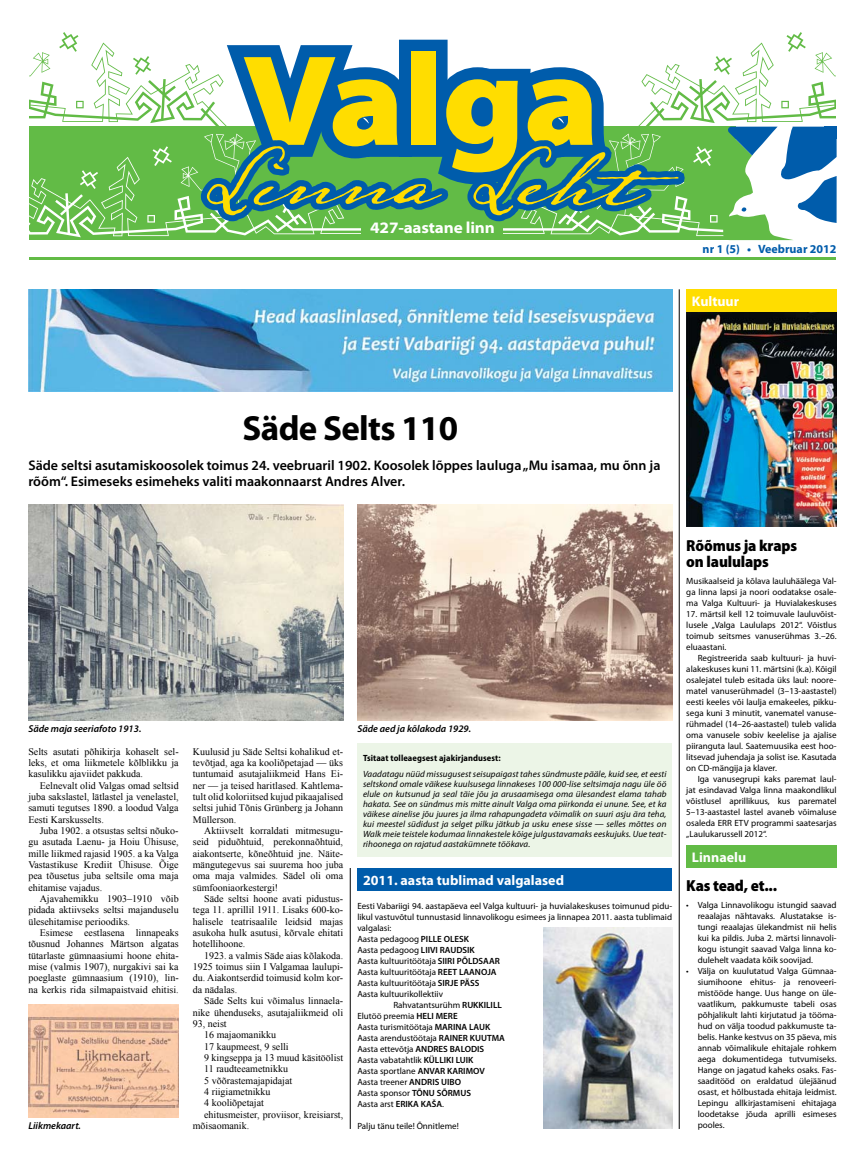
<style>
.page{position:relative;width:865px;height:1163px;background:#fff}
.page>*{position:absolute;margin:0;border:0;box-sizing:border-box;transform-origin:0 0}
.t1{font:900 semi-expanded 130px "Myriad Pro";letter-spacing:-.01em;color:#fd0}
.t2{font:70px "Lamar Pen";color:#fd0}
.t3{font:700 35px "Myriad Pro";letter-spacing:-.02em;color:#000}
.t4{font:900 semi-condensed 16px/16px "Myriad Pro";letter-spacing:-.01em;color:#000}
.t5{font:700 semi-expanded 16px "Myriad Pro";letter-spacing:-.01em;color:#fff}
.t6{font:600 14px/16px "Myriad Pro";color:#000}
.t7{font:700 14px "Myriad Pro";color:#fff}
.t8{font:700 12px "Myriad Pro";color:#005cab}
.t9{font:10px/11.3px "Times New Roman";color:#000;text-align:justify}
.t10{font:italic 600 10px "Myriad Pro";color:#000}
.t11{font:9px/11px "Myriad Pro";color:#000;text-align:justify}
.t12{font:italic 9px/10px "Myriad Pro";letter-spacing:.01em;color:#000;text-align:justify}
.t13{font:700 semi-condensed 9px "Myriad Pro";letter-spacing:.01em;color:#000}
.s1{font-weight:600}
</style>
<div class="page">
<hr style="left:28px;top:257px;width:808px;height:2px;background:#62bb46">
<svg style="left:29px;top:32px;width:808px;height:208px"></svg>
<hr style="left:679px;top:289px;width:1px;height:839px;background:#000">
<hr style="left:350px;top:867px;width:1px;height:261px;background:#000">
<div style="left:357px;top:743px;width:315px;height:113px;background:#ecf5e7"></div>
<img style="left:28px;top:289px;width:644px;height:102px">
<div style="left:357px;top:867px;width:315px;height:23px;background:#005cab"></div>
<div style="left:686px;top:289px;width:150px;height:23px;background:#fd0"></div>
<div style="left:686px;top:845px;width:150px;height:22px;background:#62bb46"></div>
<img style="left:28px;top:505px;width:315px;height:215px">
<img style="left:686px;top:312px;width:150px;height:214px">
<img style="left:357px;top:505px;width:315px;height:215px">
<img style="left:28px;top:1004px;width:151px;height:113px">
<img style="left:543px;top:927px;width:129px;height:201px">
<h1 class="t1" style="left:241px;top:26px;width:359px">Valga</h1>
<h2 class="t2" style="left:197px;top:136px;width:482px">Linna Leht</h2>
<h3 class="t5" style="left:370px;top:218px;width:126px">427-aastane linn</h3>
<h3 class="t8" style="left:702px;top:241px;width:135px">nr 1 (5) • Veebruar 2012</h3>
<h3 class="t7" style="left:692px;top:292px;width:49px">Kultuur</h3>
<h3 class="t3" style="left:242px;top:405px;width:217px">Säde Selts 110</h3>
<h3 class="t6" style="left:28px;top:457px;width:633px">Säde seltsi asutamiskoosolek toimus 24. veebruaril 1902. Koosolek lõppes lauluga „Mu isamaa, mu õnn ja rõõm“. Esimeseks esimeheks valiti maakonnaarst Andres Alver.</h3>
<p class="t10" style="left:28px;top:722px;width:115px">Säde maja seeriafoto 1913.</p>
<p class="t9" style="left:28px;top:745px;width:152px">Selts asutati põhikirja kohaselt sel&shy;leks, et oma liikmetele kõlblikku ja kasulikku ajaviidet pakkuda.</p>
<p class="t9" style="left:28px;top:779px;width:152px;text-indent:11px">Eelnevalt olid Valgas omad seltsid juba sakslastel, lätlastel ja venelastel, samuti tegutses 1890. a loodud Valga Eesti Karskusselts.</p>
<p class="t9" style="left:28px;top:824px;width:152px;text-indent:11px">Juba 1902. a otsustas seltsi nõuko&shy;gu asutada Laenu- ja Hoiu Ühisuse, mille liikmed rajasid 1905. a ka Valga Vastastikuse Krediit Ühisuse. Õige pea tõusetus juba seltsile oma maja ehitamise vajadus.</p>
<p class="t9" style="left:28px;top:892px;width:152px;text-indent:11px">Ajavahemikku 1903–1910 võib pidada aktiivseks seltsi majanduselu ülesehitamise perioodiks.</p>
<p class="t9" style="left:28px;top:926px;width:152px;text-indent:11px">Esimese eestlasena linnapeaks tõusnud Johannes Märtson algatas tütarlaste gümnaasiumi hoone ehita&shy;mise (valmis 1907), nurgakivi sai ka poeglaste gümnaasium (1910), lin&shy;na kerkis rida silmapaistvaid ehitisi.</p>
<p class="t10" style="left:28px;top:1118px;width:54px">Liikmekaart.</p>
<p class="t9" style="left:193px;top:745px;width:152px">Kuulusid ju Säde Seltsi kohalikud et&shy;tevõtjad, aga ka kooliõpetajad — üks tuntumaid asutajaliikmeid Hans Ei&shy;ner — ja teised haritlased. Kahtlema&shy;tult olid koloriitsed kujud pikaajalised seltsi juhid Tõnis Grünberg ja Johann Müllerson.</p>
<p class="t9" style="left:193px;top:824px;width:152px;text-indent:11px">Aktiivselt korraldati mitmesugu&shy;seid piduõhtuid, perekonnaõhtuid, aiakontserte, kõneõhtuid jne. Näite&shy;mängutegevus sai suurema hoo juba oma maja valmides. Sädel oli oma sümfooniaorkestergi!</p>
<p class="t9" style="left:193px;top:892px;width:152px;text-indent:11px">Säde seltsi hoone avati pidustus&shy;tega 11. aprillil 1911. Lisaks 600-ko&shy;halisele teatrisaalile leidsid majas asukoha hulk asutusi, kõrvale ehitati hotellihoone.</p>
<p class="t9" style="left:193px;top:949px;width:152px;text-indent:11px">1923. a valmis Säde aias kõlakoda.<br>1925 toimus siin I Valgamaa laulupi&shy;du. Aiakontserdid toimusid kolm kor&shy;da nädalas.</p>
<p class="t9" style="left:204px;top:994px;width:140px">Säde Selts kui võimalus linnaela-</p>
<p class="t9" style="left:193px;top:1006px;width:152px">nike ühenduseks, asutajaliikmeid oli</p>
<p class="t9" style="left:193px;top:1017px;width:35px">93, neist</p>
<p class="t9" style="left:204px;top:1028px;width:73px">16 majaomanikku</p>
<p class="t9" style="left:204px;top:1040px;width:86px">17 kaupmeest, 9 selli</p>
<p class="t9" style="left:204px;top:1051px;width:140px">9 kingseppa ja 13 muud käsitöölist</p>
<p class="t9" style="left:204px;top:1062px;width:85px">11 raudteeametnikku</p>
<p class="t9" style="left:204px;top:1074px;width:90px">5 võõrastemajapidajat</p>
<p class="t9" style="left:204px;top:1085px;width:68px">4 riigiametnikku</p>
<p class="t9" style="left:204px;top:1096px;width:61px">4 kooliõpetajat</p>
<p class="t9" style="left:204px;top:1108px;width:140px">ehitusmeister, proviisor, kreisiarst,</p>
<p class="t9" style="left:193px;top:1119px;width:58px">mõisaomanik.</p>
<p class="t10" style="left:357px;top:722px;width:115px">Säde aed ja kõlakoda 1929.</p>
<p class="t13" style="left:363px;top:753px;width:139px">Tsitaat tolleaegsest ajakirjandusest:</p>
<p class="t12" style="left:363px;top:768px;width:305px">Vaadatagu nüüd missugusest seisupaigast tahes sündmuste pääle, kuid see, et eesti seltskond omale väikese kuulsusega linnakeses 100 000-lise seltsimaja nagu üle öö elule on kutsunud ja seal täie jõu ja arusaamisega oma ülesandest elama tahab hakata. See on sündmus mis mitte ainult Valga oma piirkonda ei unune. See, et ka väikese ainelise jõu juures ja ilma rahapungadeta võimalik on suuri asju ära teha, kui meestel südidust ja selget pilku jätkub ja usku enese sisse — selles mõttes on Walk meie teistele kodumaa linnakestele kõige julgustavamaks eeskujuks. Uue teat&shy;rihoonega on rajatud aastakümnete töökava.</p>
<h3 class="t7" style="left:363px;top:870px;width:202px">2011. aasta tublimad valgalased</h3>
<p class="t11" style="left:357px;top:900px;width:316px">Eesti Vabariigi 94. aastapäeva eel Valga kultuuri- ja huvialakeskuses toimunud pidu-</p>
<p class="t11" style="left:357px;top:911px;width:316px">likul vastuvõtul tunnustasid linnavolikogu esimees ja linnapea 2011. aasta tublimaid</p>
<p class="t11" style="left:357px;top:921px;width:36px">valgalasi:</p>
<p class="t11" style="left:357px;top:932px;width:113px">Aasta pedagoog <span class="s1">PILLE OLESK</span></p>
<p class="t11" style="left:357px;top:943px;width:119px">Aasta pedagoog <span class="s1">LIIVI RAUDSIK</span></p>
<p class="t11" style="left:357px;top:954px;width:144px">Aasta kultuuritöötaja <span class="s1">SIIRI PÕLDSAAR</span></p>
<p class="t11" style="left:357px;top:965px;width:141px">Aasta kultuuritöötaja <span class="s1">REET LAANOJA</span></p>
<p class="t11" style="left:357px;top:976px;width:124px">Aasta kultuuritöötaja <span class="s1">SIRJE PÄSS</span></p>
<p class="t11" style="left:357px;top:987px;width:87px">Aasta kultuurikollektiiv</p>
<p class="t11" style="left:393px;top:998px;width:110px">Rahvatantsurühm <span class="s1">RUKKILILL</span></p>
<p class="t11" style="left:357px;top:1009px;width:102px">Elutöö preemia <span class="s1">HELI MERE</span></p>
<p class="t11" style="left:357px;top:1020px;width:134px">Aasta turismitöötaja <span class="s1">MARINA LAUK</span></p>
<p class="t11" style="left:357px;top:1031px;width:149px">Aasta arendustöötaja <span class="s1">RAINER KUUTMA</span></p>
<p class="t11" style="left:357px;top:1042px;width:128px">Aasta ettevõtja <span class="s1">ANDRES BALODIS</span></p>
<p class="t11" style="left:357px;top:1053px;width:118px">Aasta vabatahtlik <span class="s1">KÜLLIKI LUIK</span></p>
<p class="t11" style="left:357px;top:1064px;width:129px">Aasta sportlane <span class="s1">ANVAR KARIMOV</span></p>
<p class="t11" style="left:357px;top:1075px;width:105px">Aasta treener <span class="s1">ANDRIS UIBO</span></p>
<p class="t11" style="left:357px;top:1086px;width:115px">Aasta sponsor <span class="s1">TÕNU SÕRMUS</span></p>
<p class="t11" style="left:357px;top:1097px;width:88px">Aasta arst <span class="s1">ERIKA KAŠA</span>.</p>
<p class="t11" style="left:357px;top:1119px;width:103px">Palju tänu teile! Õnnitleme!</p>
<h3 class="t4" style="left:686px;top:537px;width:112px">Rõõmus ja kraps on laululaps</h3>
<p class="t11" style="left:686px;top:575px;width:152px">Musikaalseid ja kõlava lauluhäälega Val&shy;ga linna lapsi ja noori oodatakse osale&shy;ma Valga Kultuuri- ja Huvialakeskuses</p>
<p class="t11" style="left:686px;top:608px;width:152px">17. märtsil kell 12 toimuvale lauluvõist&shy;lusele „Valga Laululaps 2012“. Võistlus toimub seitsmes vanuserühmas 3.–26. eluaastani.</p>
<p class="t11" style="left:686px;top:652px;width:152px;text-indent:11px">Registreerida saab kultuuri- ja huvi&shy;alakeskuses kuni 11. märtsini (k.a). Kõigil osalejatel tuleb esitada üks laul: noore&shy;matel vanuserühmadel (3–13-aastastel) eesti keeles või laulja emakeeles, pikku&shy;sega kuni 3 minutit, vanematel vanuse&shy;rühmadel (14–26-aastastel) tuleb valida oma vanusele sobiv keelelise ja ajalise piiranguta laul. Saatemuusika eest hoo&shy;litsevad juhendaja ja solist ise. Kasutada on CD-mängija ja klaver.</p>
<p class="t11" style="left:686px;top:773px;width:152px;text-indent:11px">Iga vanusegrupi kaks paremat laul&shy;jat esindavad Valga linna maakondlikul võistlusel aprillikuus, kus parematel 5–13-aastastel lastel avaneb võimaluse osaleda ERR ETV programmi saatesarjas „Laulukarussell 2012“.</p>
<h3 class="t7" style="left:692px;top:847px;width:56px">Linnaelu</h3>
<h3 class="t4" style="left:686px;top:878px;width:92px">Kas tead, et...</h3>
<p class="t11" style="left:697px;top:899px;width:140px;text-indent:-11px">• Valga Linnavolikogu istungid saavad reaalajas nähtavaks. Alustatakse is&shy;tungi reaalajas ülekandmist nii helis kui ka pildis. Juba 2. märtsi linnavoli&shy;kogu istungit saavad Valga linna ko&shy;dulehelt vaadata kõik soovijad.</p>
<p class="t11" style="left:697px;top:965px;width:140px;text-indent:-11px">• Välja on kuulutatud Valga Gümnaa&shy;siumihoone ehitus- ja renoveeri&shy;mistööde hange. Uus hange on üle&shy;vaatlikum, pakkumuste tabeli osas põhjalikult lahti kirjutatud ja tööma&shy;hud on välja toodud pakkumuste ta&shy;belis. Hanke kestvus on 35 päeva, mis annab võimalikule ehitajale rohkem aega dokumentidega tutvumiseks.<br>Hange on jagatud kaheks osaks. Fas&shy;saaditööd on eraldatud ülejäänud osast, et hõlbustada ehitaja leidmist.<br>Lepingu allkirjastamiseni ehitajaga loodetakse jõuda aprilli esimeses pooles.</p>
</div>
